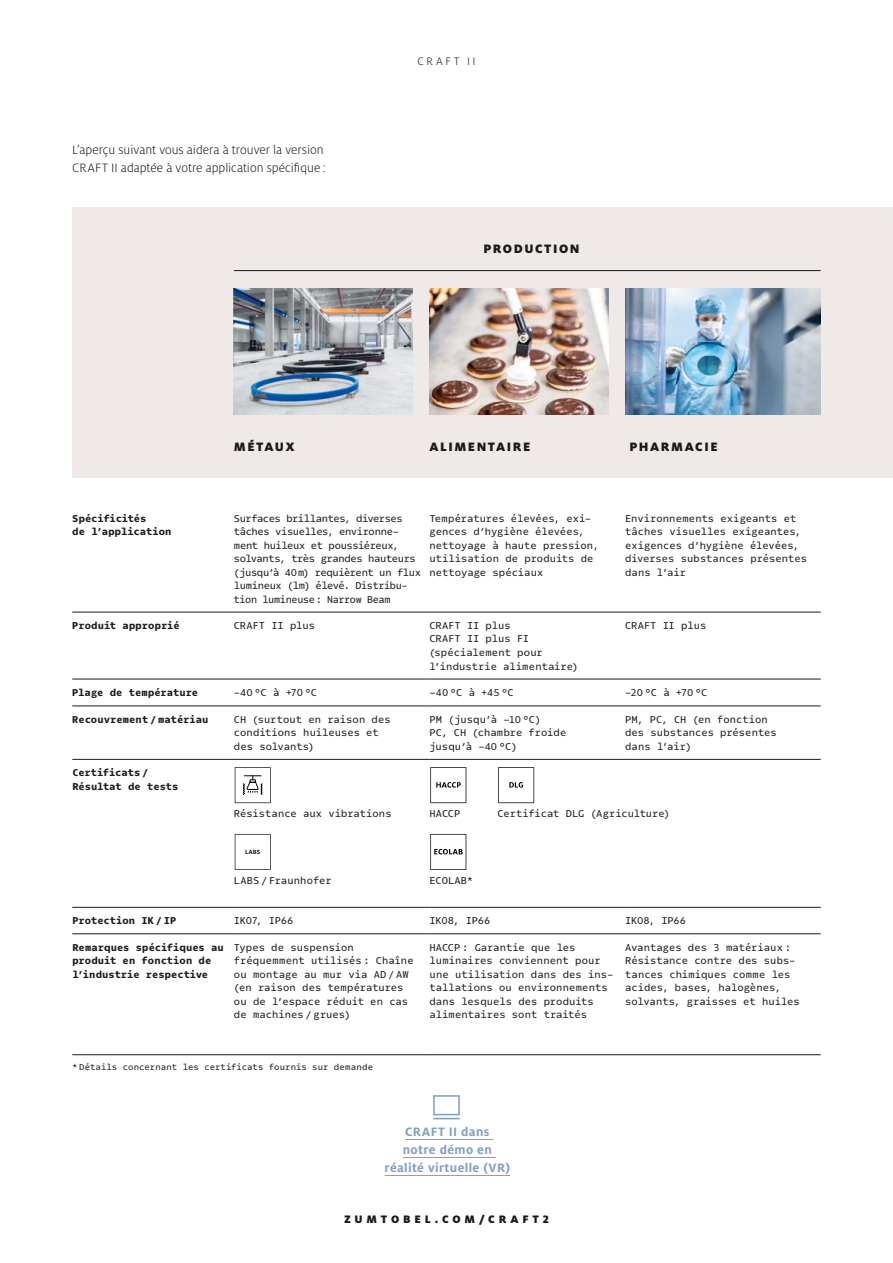
<style>
.page{position:relative;width:893px;height:1263px;background:#fff}
.page>*{position:absolute;margin:0;border:0;box-sizing:border-box;transform-origin:0 0}
.t1{font:300 13.5px/18px "Milo Pro";color:#1a1a18}
.t2{font:700 13.5px/18px "Milo Pro";letter-spacing:.03em;color:#82a0c0;text-align:center}
.t3{font:900 13.5px "Milo Pro";letter-spacing:.115em;color:#1a1a18}
.t4{font:900 12px "Milo Pro";letter-spacing:.32em;color:#1a1a18}
.t5{font:300 12px "Milo Pro";letter-spacing:.23em;color:#1a1a18}
.t6{font:10.5px/13.5px "Odisseia";color:#1a1a18}
.t7{font:900 10.5px/13.5px "Odisseia";letter-spacing:-.005em;color:#1a1a18}
.t8{font:10.5px/13.5px "Odisseia";letter-spacing:-.035em;color:#1a1a18}
.t9{font:10.5px "Odisseia";letter-spacing:-.025em;color:#1a1a18}
.t10{font:9px "Odisseia";letter-spacing:.005em;color:#1a1a18}
.t11{font:700 6.75px "Milo Pro";color:#171714}
</style>
<div class="page">
<div style="left:72px;top:208px;width:821px;height:270px;background:#efe9e7"></div>
<img style="left:234px;top:289px;width:178px;height:126px">
<img style="left:429px;top:289px;width:179px;height:126px">
<img style="left:625px;top:289px;width:196px;height:126px">
<hr style="left:429px;top:612px;width:196px;height:1px;background:#1a1a18">
<hr style="left:625px;top:612px;width:196px;height:1px;background:#1a1a18">
<hr style="left:429px;top:679px;width:196px;height:1px;background:#1a1a18">
<hr style="left:625px;top:679px;width:196px;height:1px;background:#1a1a18">
<hr style="left:429px;top:706px;width:196px;height:1px;background:#1a1a18">
<hr style="left:625px;top:706px;width:196px;height:1px;background:#1a1a18">
<hr style="left:429px;top:759px;width:196px;height:1px;background:#1a1a18">
<hr style="left:625px;top:759px;width:196px;height:1px;background:#1a1a18">
<hr style="left:429px;top:907px;width:196px;height:1px;background:#1a1a18">
<hr style="left:625px;top:907px;width:196px;height:1px;background:#1a1a18">
<hr style="left:429px;top:933px;width:196px;height:1px;background:#1a1a18">
<hr style="left:625px;top:933px;width:196px;height:1px;background:#1a1a18">
<hr style="left:429px;top:1054px;width:196px;height:1px;background:#1a1a18">
<hr style="left:625px;top:1054px;width:196px;height:1px;background:#1a1a18">
<hr style="left:72px;top:612px;width:162px;height:1px;background:#1a1a18">
<hr style="left:234px;top:612px;width:195px;height:1px;background:#1a1a18">
<hr style="left:72px;top:679px;width:162px;height:1px;background:#1a1a18">
<hr style="left:234px;top:679px;width:195px;height:1px;background:#1a1a18">
<hr style="left:72px;top:706px;width:162px;height:1px;background:#1a1a18">
<hr style="left:234px;top:706px;width:195px;height:1px;background:#1a1a18">
<hr style="left:72px;top:759px;width:162px;height:1px;background:#1a1a18">
<hr style="left:234px;top:759px;width:195px;height:1px;background:#1a1a18">
<hr style="left:72px;top:907px;width:162px;height:1px;background:#1a1a18">
<hr style="left:234px;top:907px;width:195px;height:1px;background:#1a1a18">
<hr style="left:72px;top:933px;width:162px;height:1px;background:#1a1a18">
<hr style="left:234px;top:933px;width:195px;height:1px;background:#1a1a18">
<hr style="left:72px;top:1054px;width:162px;height:1px;background:#1a1a18">
<hr style="left:234px;top:1054px;width:195px;height:1px;background:#1a1a18">
<hr style="left:234px;top:270px;width:587px;height:1px;background:#1a1a18">
<hr style="left:405px;top:1139px;width:88px;height:1px;background:#82a0c0">
<hr style="left:403px;top:1157px;width:93px;height:1px;background:#82a0c0">
<hr style="left:385px;top:1175px;width:125px;height:1px;background:#82a0c0">
<div style="left:433px;top:1095px;width:27px;height:20px;border:2px solid #82a0c0"></div>
<svg style="left:433px;top:1118px;width:27px;height:1px"></svg>
<svg style="left:430px;top:834px;width:36px;height:36px"></svg>
<svg style="left:235px;top:834px;width:36px;height:36px"></svg>
<svg style="left:498px;top:767px;width:36px;height:36px"></svg>
<svg style="left:430px;top:767px;width:36px;height:36px"></svg>
<svg style="left:235px;top:767px;width:36px;height:36px"></svg>
<p class="t1" style="left:72px;top:140px;width:255px">L’aperçu suivant vous aidera à trouver la version<br>CRAFT II adaptée à votre application spécifique :</p>
<p class="t5" style="left:417px;top:54px;width:60px">CRAFT II</p>
<p class="t3" style="left:483px;top:240px;width:98px">PRODUCTION</p>
<p class="t3" style="left:234px;top:438px;width:62px">MÉTAUX</p>
<p class="t3" style="left:430px;top:438px;width:102px">ALIMENTAIRE</p>
<p class="t3" style="left:629px;top:438px;width:90px">PHARMACIE</p>
<p class="t7" style="left:72px;top:511px;width:101px">Spécificités<br>de l’application</p>
<p class="t8" style="left:234px;top:511px;width:189px">Surfaces brillantes, diverses tâches visuelles, environne&shy;ment huileux et poussiéreux, solvants, très grandes hauteurs (jusqu’à 40m) requièrent un flux lumineux (lm) élevé. Distribu&shy;tion lumineuse: Narrow Beam</p>
<p class="t6" style="left:429px;top:511px;width:171px">Températures élevées, exi&shy;gences d’hygiène élevées, nettoyage à haute pression, utilisation de produits de nettoyage spéciaux</p>
<p class="t6" style="left:625px;top:511px;width:184px">Environnements exigeants et tâches visuelles exigeantes, exigences d’hygiène élevées, diverses substances présentes dans l’air</p>
<p class="t7" style="left:72px;top:619px;width:109px">Produit approprié</p>
<p class="t6" style="left:234px;top:619px;width:83px">CRAFT II plus</p>
<p class="t6" style="left:429px;top:619px;width:150px">CRAFT II plus<br>CRAFT II plus FI (spécialement pour l’industrie alimentaire)</p>
<p class="t6" style="left:625px;top:619px;width:83px">CRAFT II plus</p>
<p class="t7" style="left:72px;top:686px;width:127px">Plage de température</p>
<p class="t6" style="left:234px;top:686px;width:85px">-40 °C à +70 °C</p>
<p class="t6" style="left:429px;top:686px;width:86px">-40 °C à +45 °C</p>
<p class="t6" style="left:625px;top:686px;width:84px">-20 °C à +70 °C</p>
<p class="t7" style="left:72px;top:713px;width:138px">Recouvrement / matériau</p>
<p class="t6" style="left:234px;top:713px;width:158px">CH (surtout en raison des conditions huileuses et des solvants)</p>
<p class="t6" style="left:429px;top:713px;width:138px">PM (jusqu’à -10 °C)<br>PC, CH (chambre froide jusqu’à -40 °C)</p>
<p class="t6" style="left:625px;top:713px;width:153px">PM, PC, CH (en fonction des substances présentes dans l’air)</p>
<p class="t7" style="left:72px;top:766px;width:108px">Certificats /<br>Résultat de tests</p>
<p class="t6" style="left:234px;top:807px;width:159px">Résistance aux vibrations</p>
<p class="t6" style="left:430px;top:807px;width:32px">HACCP</p>
<p class="t6" style="left:498px;top:807px;width:174px">Certificat DLG (Agriculture)</p>
<p class="t11" style="left:245px;top:848px;width:16px">LABS</p>
<p class="t6" style="left:234px;top:874px;width:99px">LABS / Fraunhofer</p>
<p class="t6" style="left:430px;top:874px;width:45px">ECOLAB*</p>
<p class="t7" style="left:72px;top:914px;width:106px">Protection IK / IP</p>
<p class="t9" style="left:234px;top:914px;width:61px">IK07, IP66</p>
<p class="t9" style="left:430px;top:914px;width:62px">IK08, IP66</p>
<p class="t9" style="left:625px;top:914px;width:62px">IK08, IP66</p>
<p class="t7" style="left:72px;top:940px;width:153px">Remarques spécifiques au produit en fonction de l’industrie respective</p>
<p class="t6" style="left:234px;top:940px;width:181px">Types de suspension fréquemment utilisés : Chaîne ou montage au mur via AD / AW (en raison des températures ou de l’espace réduit en cas de machines / grues)</p>
<p class="t6" style="left:430px;top:940px;width:185px">HACCP : Garantie que les luminaires conviennent pour une utilisation dans des ins&shy;tallations ou environnements dans lesquels des produits alimentaires sont traités</p>
<p class="t6" style="left:625px;top:940px;width:176px">Avantages des 3 matériaux :<br>Résistance contre des subs&shy;tances chimiques comme les acides, bases, halogènes, solvants, graisses et huiles</p>
<p class="t10" style="left:72px;top:1061px;width:302px">* Détails concernant les certificats fournis sur demande</p>
<p class="t2" style="left:385px;top:1123px;width:127px">CRAFT II dans<br>notre démo en réalité virtuelle (VR)</p>
<p class="t4" style="left:344px;top:1212px;width:206px">ZUMTOBEL.COM/CRAFT2</p>
</div>
